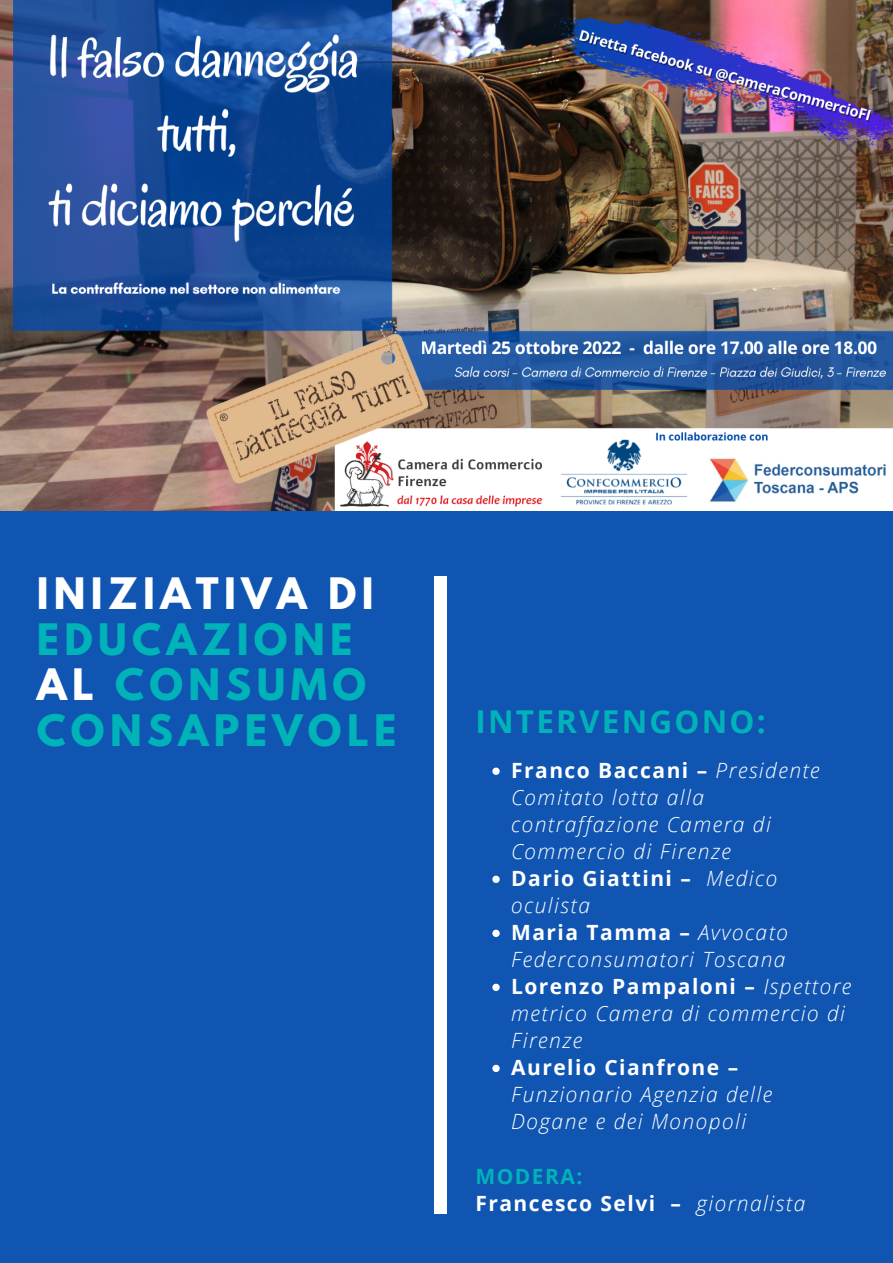
<style>
.page{position:relative;width:893px;height:1263px;background:#fff}
.page>*{position:absolute;margin:0;border:0;box-sizing:border-box;transform-origin:0 0}
.t1{font:700 38.4px/45.6px "League Spartan";letter-spacing:.14em;color:#00b3b9}
.t2{font:700 38.4px "League Spartan";letter-spacing:.14em;color:#fff}
.t3{font:700 31.5px "Open Sans";letter-spacing:.07em;color:#00b3b9}
.t4{font:italic 300 21px/27px "Open Sans";letter-spacing:.07em;color:#fff}
.t5{font:700 21px/27px "Open Sans";letter-spacing:.07em;color:#fff}
.s1{color:#fff}
.s2{font-weight:700;font-style:normal}
.s3{color:#00b3b9}
.s4{font-weight:300;font-style:italic}
</style>
<div class="page">
<div style="left:0;top:511px;width:893px;height:752px;background:#1055b2"></div>
<div style="left:434px;top:576px;width:13px;height:637px;background:#fff"></div>
<img style="left:0;top:0;width:893px;height:510px">
<svg style="left:492px;top:767px;width:8px;height:8px"></svg>
<svg style="left:492px;top:876px;width:8px;height:7px"></svg>
<svg style="left:492px;top:930px;width:8px;height:7px"></svg>
<svg style="left:492px;top:984px;width:8px;height:7px"></svg>
<svg style="left:492px;top:1065px;width:8px;height:7px"></svg>
<h1 class="t2" style="left:37px;top:575px;width:338px">INIZIATIVA DI</h1>
<h1 class="t1" style="left:37px;top:621px;width:361px">EDUCAZIONE<br><span class="s1">AL</span> CONSUMO<br>CONSAPEVOLE</h1>
<h2 class="t3" style="left:475px;top:699px;width:292px">INTERVENGONO:</h2>
<p class="t4" style="left:511px;top:757px;width:342px"><span class="s2">Franco Baccani –</span> Presidente<br>Comitato lotta alla contraffazione Camera di<br>Commercio di Firenze<br><span class="s2">Dario Giattini –</span> Medico oculista<br><span class="s2">Maria Tamma –</span> Avvocato<br>Federconsumatori Toscana<br><span class="s2">Lorenzo Pampaloni –</span> Ispettore metrico Camera di commercio di<br>Firenze</p>
<p class="t5" style="left:511px;top:1054px;width:228px">Aurelio Cianfrone –</p>
<p class="t4" style="left:511px;top:1081px;width:263px">Funzionario Agenzia delle<br>Dogane e dei Monopoli</p>
<p class="t5" style="left:475px;top:1162px;width:331px"><span class="s3">MODERA:<br></span>Francesco Selvi – <span class="s4">giornalista</span></p>
</div>
